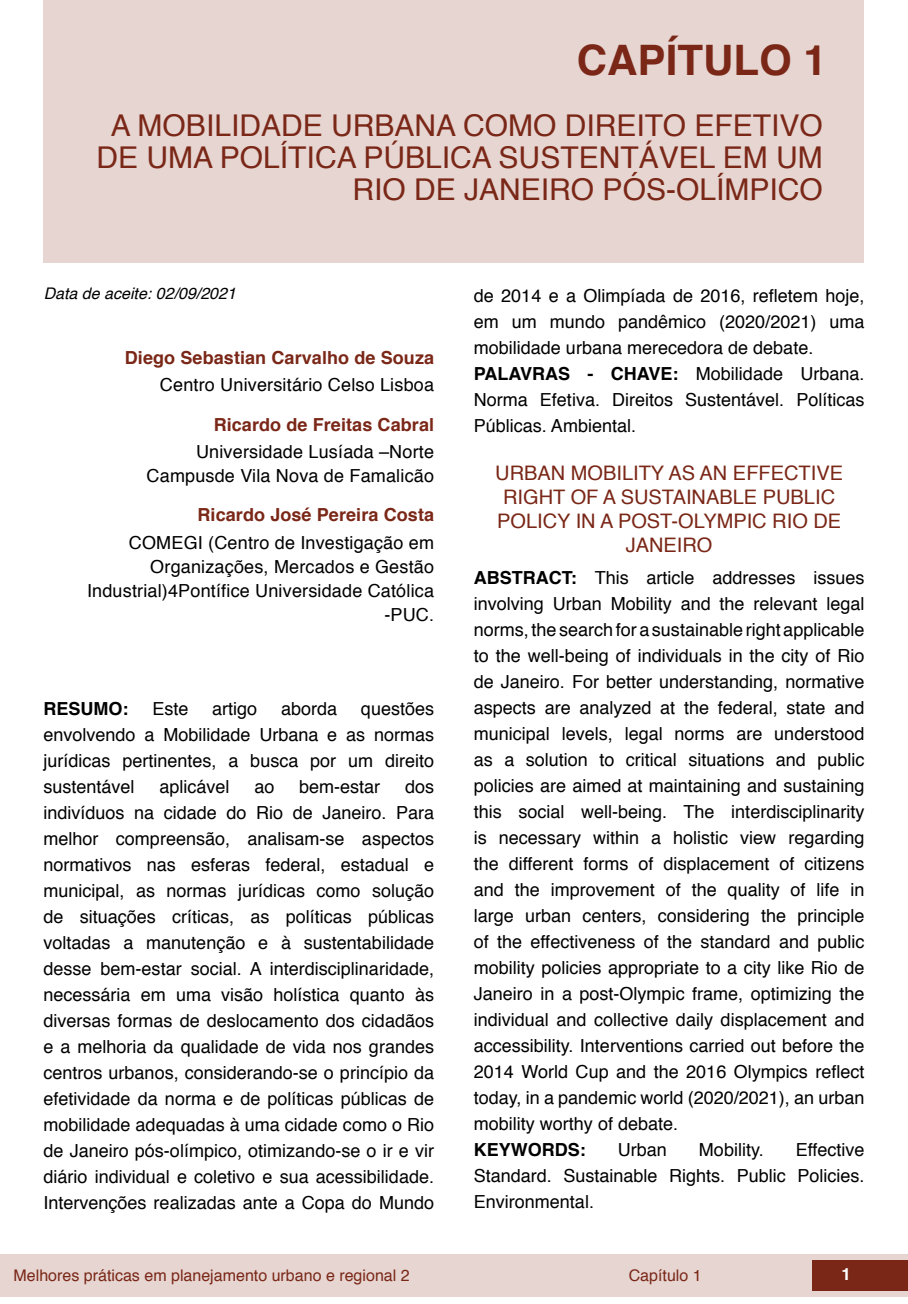
<style>
.page{position:relative;width:908px;height:1304px;background:#fff}
.page>*{position:absolute;margin:0;border:0;box-sizing:border-box;transform-origin:0 0}
.t1{font:700 42px "Helvetica";color:#7a2717}
.t2{font:30px/32px "Helvetica";color:#7a2717;text-align:right}
.t3{font:20px/24px "Helvetica";color:#7a2717;text-align:center}
.t4{font:18px/26px "Helvetica";color:#000;text-align:justify}
.t5{font:700 18px "Helvetica";letter-spacing:.005em;color:#7a2717}
.t6{font:700 18px "Helvetica";color:#000}
.t7{font:700 16.8px "Helvetica";color:#fff}
.t8{font:16px "Helvetica";color:#7a2717}
.t9{font:italic 16px "Helvetica";color:#000}
.s1{font-weight:700}
</style>
<div class="page">
<div style="left:0;top:1254px;width:906px;height:43px;background:#e6d5d1"></div>
<div style="left:812px;top:1261px;width:95px;height:30px;background:#7a2717"></div>
<div style="left:44px;top:0;width:819px;height:263px;background:#e6d5d1"></div>
<h1 class="t1" style="left:576px;top:26px;width:251px">CAPÍTULO 1</h1>
<h2 class="t2" style="left:96px;top:110px;width:727px">A MOBILIDADE URBANA COMO DIREITO EFETIVO<br>DE UMA POLÍTICA PÚBLICA SUSTENTÁVEL EM UM<br>RIO DE JANEIRO PÓS-OLÍMPICO</h2>
<p class="t9" style="left:44px;top:280px;width:194px">Data de aceite: 02/09/2021</p>
<p class="t5" style="left:125px;top:343px;width:310px">Diego Sebastian Carvalho de Souza</p>
<p class="t4" style="left:160px;top:373px;width:275px">Centro Universitário Celso Lisboa</p>
<p class="t5" style="left:213px;top:410px;width:222px">Ricardo de Freitas Cabral</p>
<p class="t4" style="left:146px;top:440px;width:289px;line-height:24px;text-align:right">Universidade Lusíada –Norte<br>Campusde Vila Nova de Famalicão</p>
<p class="t5" style="left:197px;top:500px;width:238px">Ricardo José Pereira Costa</p>
<p class="t4" style="left:87px;top:531px;width:348px;line-height:24px;text-align:right">COMEGI (Centro de Investigação em<br>Organizações, Mercados e Gestão<br>Industrial)4Pontífice Universidade Católica -PUC.</p>
<p class="t6" style="left:43px;top:694px;width:86px">RESUMO:</p>
<p class="t4" style="left:152px;top:696px;width:38px">Este</p>
<p class="t4" style="left:212px;top:696px;width:47px">artigo</p>
<p class="t4" style="left:281px;top:696px;width:58px">aborda</p>
<p class="t4" style="left:43px;top:696px;width:392px;text-indent:317px">questões envolvendo a Mobilidade Urbana e as normas jurídicas pertinentes, a busca por um direito sustentável</p>
<p class="t4" style="left:159px;top:774px;width:72px">aplicável</p>
<p class="t4" style="left:254px;top:774px;width:22px">ao</p>
<p class="t4" style="left:299px;top:774px;width:83px">bem-estar</p>
<p class="t4" style="left:43px;top:774px;width:392px;text-indent:361px">dos indivíduos na cidade do Rio de Janeiro. Para melhor compreensão, analisam-se aspectos normativos nas esferas federal, estadual e municipal, as normas jurídicas como solução de situações críticas, as políticas públicas voltadas a manutenção e à sustentabilidade desse bem-estar social. A interdisciplinaridade, necessária em uma visão holística quanto às diversas formas de deslocamento dos cidadãos e a melhoria da qualidade de vida nos grandes centros urbanos, considerando-se o princípio da efetividade da norma e de políticas públicas de mobilidade adequadas à uma cidade como o Rio de Janeiro pós-olímpico, otimizando-se o ir e vir diário individual e coletivo e sua acessibilidade.<br>Intervenções realizadas ante a Copa do Mundo</p>
<p class="t4" style="left:473px;top:284px;width:392px;text-align:left">de 2014 e a Olimpíada de 2016, refletem hoje, em um mundo pandêmico (2020/2021) uma mobilidade urbana merecedora de debate.<br><span class="s1">PALAVRAS - CHAVE:</span> Mobilidade Urbana.<br>Norma Efetiva. Direitos Sustentável. Políticas Públicas. Ambiental.</p>
<p class="t3" style="left:495px;top:462px;width:349px">URBAN MOBILITY AS AN EFFECTIVE<br>RIGHT OF A SUSTAINABLE PUBLIC<br>POLICY IN A POST-OLYMPIC RIO DE<br>JANEIRO</p>
<p class="t4" style="left:473px;top:565px;width:392px"><span class="s1">ABSTRACT:</span> This article addresses issues involving Urban Mobility and the relevant legal norms, the search for a sustainable right applicable to the well-being of individuals in the city of Rio de Janeiro. For better understanding, normative aspects are analyzed at the federal, state and municipal levels, legal norms are understood as a solution to critical situations and public policies are aimed at maintaining and sustaining this social well-being. The interdisciplinarity is necessary within a holistic view regarding the different forms of displacement of citizens and the improvement of the quality of life in large urban centers, considering the principle of the effectiveness of the standard and public mobility policies appropriate to a city like Rio de Janeiro in a post-Olympic frame, optimizing the individual and collective daily displacement and accessibility. Interventions carried out before the 2014 World Cup and the 2016 Olympics reflect today, in a pandemic world (2020/2021), an urban mobility worthy of debate.</p>
<p class="t6" style="left:473px;top:1135px;width:113px">KEYWORDS:</p>
<p class="t4" style="left:617px;top:1137px;width:51px">Urban</p>
<p class="t4" style="left:698px;top:1137px;width:66px">Mobility.</p>
<p class="t4" style="left:473px;top:1137px;width:392px;text-indent:322px">Effective Standard. Sustainable Rights. Public Policies.<br>Environmental.</p>
<p class="t8" style="left:14px;top:1263px;width:397px">Melhores práticas em planejamento urbano e regional 2</p>
<p class="t8" style="left:628px;top:1263px;width:74px">Capítulo 1</p>
<p class="t7" style="left:841px;top:1261px;width:11px">1</p>
</div>
